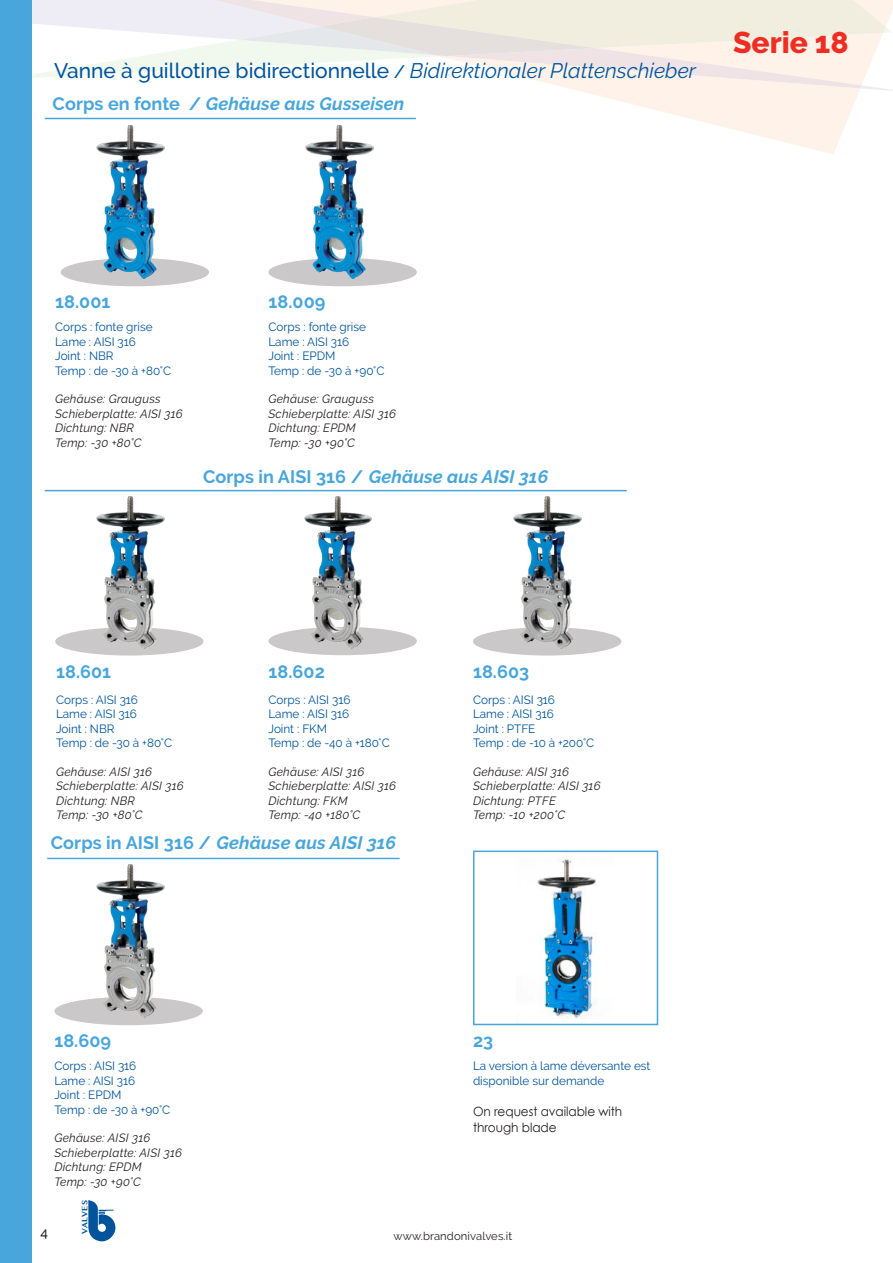
<style>
.page{position:relative;width:893px;height:1263px;background:#fff}
.page>*{position:absolute;margin:0;border:0;box-sizing:border-box;transform-origin:0 0}
.t1{font:800 30px "Raleway";color:#ee2e22}
.t2{font:500 21px "Raleway";color:#01559d}
.t3{font:italic 700 18px "Raleway";letter-spacing:.005em;color:#48a6dc}
.t4{font:700 18px "Raleway";letter-spacing:.005em;color:#48a6dc}
.t5{font:500 13.5px "Raleway";color:#231f20}
.t6{font:12.75px/16.5px "Century Gothic";letter-spacing:-.005em;color:#231f20;scale:.95 1}
.t7{font:italic 12px "Raleway";letter-spacing:.02em;color:#231f20}
.t8{font:12px/14.4px "Raleway";color:#01559d}
.t9{font:11.25px "Raleway";letter-spacing:.01em;color:#231f20}
.t10{font:700 7.8px "Lao MN";color:#01549b}
.s1{font-size:18px}
.s2{font-weight:400;font-style:italic}
.s3{font-style:normal}
</style>
<div class="page">
<svg style="left:64px;top:92px;width:795px;height:62px"></svg>
<svg style="left:32px;top:0;width:861px;height:92px"></svg>
<svg style="left:165px;top:0;width:697px;height:88px"></svg>
<svg style="left:239px;top:0;width:647px;height:56px;background:#f1ece3"></svg>
<svg style="left:88px;top:1200px;width:27px;height:41px"></svg>
<div style="left:0;top:0;width:32px;height:1263px;background:#48a6dc"></div>
<div style="left:61px;top:258px;width:148px;height:28px;background:#cac8c8;border-radius:50%"></div>
<hr style="left:45px;top:118px;width:371px;height:1px;background:#48a6dc">
<div style="left:268px;top:258px;width:149px;height:28px;background:#cac8c8;border-radius:50%"></div>
<hr style="left:45px;top:490px;width:582px;height:1px;background:#48a6dc">
<hr style="left:47px;top:858px;width:353px;height:1px;background:#48a6dc">
<div style="left:54px;top:997px;width:149px;height:28px;background:#cac8c8;border-radius:50%"></div>
<img style="left:96px;top:125px;width:68px;height:154px">
<img style="left:305px;top:125px;width:69px;height:154px">
<div style="left:55px;top:627px;width:149px;height:28px;background:#cac8c8;border-radius:50%"></div>
<img style="left:96px;top:496px;width:68px;height:153px">
<div style="left:268px;top:627px;width:149px;height:28px;background:#cac8c8;border-radius:50%"></div>
<img style="left:304px;top:496px;width:68px;height:153px">
<div style="left:473px;top:627px;width:148px;height:28px;background:#cac8c8;border-radius:50%"></div>
<img style="left:513px;top:496px;width:68px;height:153px">
<img style="left:97px;top:864px;width:68px;height:154px">
<img style="left:537px;top:859px;width:60px;height:163px">
<div style="left:473px;top:850px;width:185px;height:175px;border:2px solid #48a6dc"></div>
<p class="t2" style="left:54px;top:58px;width:644px">Vanne à guillotine bidirectionnelle <span class="s1">/</span> <span class="s2">Bidirektionaler Plattenschieber</span></p>
<p class="t3" style="left:53px;top:93px;width:353px"><span class="s3">Corps en fonte /</span> Gehäuse aus Gusseisen</p>
<p class="t1" style="left:733px;top:25px;width:117px">Serie 18</p>
<p class="t4" style="left:55px;top:292px;width:57px">18.001</p>
<p class="t4" style="left:268px;top:292px;width:58px">18.009</p>
<p class="t8" style="left:268px;top:320px;width:99px">Corps : fonte grise</p>
<p class="t8" style="left:268px;top:334px;width:82px">Lame : AISI 316</p>
<p class="t8" style="left:268px;top:349px;width:69px">Joint : EPDM</p>
<p class="t8" style="left:268px;top:363px;width:117px">Temp : de -30 à +90°C</p>
<p class="t7" style="left:268px;top:392px;width:107px">Gehäuse: Grauguss</p>
<p class="t7" style="left:268px;top:407px;width:129px">Schieberplatte: AISI 316</p>
<p class="t7" style="left:268px;top:421px;width:89px">Dichtung: EPDM</p>
<p class="t7" style="left:268px;top:435px;width:88px">Temp: -30 +90°C</p>
<p class="t8" style="left:55px;top:320px;width:99px">Corps : fonte grise</p>
<p class="t8" style="left:55px;top:334px;width:82px">Lame : AISI 316</p>
<p class="t8" style="left:55px;top:349px;width:60px">Joint : NBR</p>
<p class="t8" style="left:55px;top:363px;width:118px">Temp : de -30 à +80°C</p>
<p class="t7" style="left:55px;top:392px;width:107px">Gehäuse: Grauguss</p>
<p class="t7" style="left:55px;top:407px;width:129px">Schieberplatte: AISI 316</p>
<p class="t7" style="left:55px;top:421px;width:80px">Dichtung: NBR</p>
<p class="t7" style="left:55px;top:435px;width:88px">Temp: -30 +80°C</p>
<p class="t3" style="left:203px;top:466px;width:347px"><span class="s3">Corps in AISI 316 /</span> Gehäuse aus AISI 316</p>
<p class="t4" style="left:56px;top:661px;width:57px">18.601</p>
<p class="t8" style="left:56px;top:692px;width:83px">Corps : AISI 316</p>
<p class="t8" style="left:56px;top:707px;width:82px">Lame : AISI 316</p>
<p class="t8" style="left:56px;top:721px;width:60px">Joint : NBR</p>
<p class="t8" style="left:56px;top:735px;width:118px">Temp : de -30 à +80°C</p>
<p class="t7" style="left:56px;top:764px;width:97px">Gehäuse: AISI 316</p>
<p class="t7" style="left:56px;top:779px;width:129px">Schieberplatte: AISI 316</p>
<p class="t7" style="left:56px;top:793px;width:80px">Dichtung: NBR</p>
<p class="t7" style="left:56px;top:808px;width:88px">Temp: -30 +80°C</p>
<p class="t4" style="left:268px;top:661px;width:58px">18.602</p>
<p class="t8" style="left:268px;top:692px;width:83px">Corps : AISI 316</p>
<p class="t8" style="left:268px;top:707px;width:82px">Lame : AISI 316</p>
<p class="t8" style="left:268px;top:721px;width:60px">Joint : FKM</p>
<p class="t8" style="left:268px;top:735px;width:123px">Temp : de -40 à +180°C</p>
<p class="t7" style="left:268px;top:764px;width:97px">Gehäuse: AISI 316</p>
<p class="t7" style="left:268px;top:779px;width:129px">Schieberplatte: AISI 316</p>
<p class="t7" style="left:268px;top:793px;width:81px">Dichtung: FKM</p>
<p class="t7" style="left:268px;top:808px;width:93px">Temp: -40 +180°C</p>
<p class="t4" style="left:473px;top:661px;width:58px">18.603</p>
<p class="t8" style="left:473px;top:692px;width:83px">Corps : AISI 316</p>
<p class="t8" style="left:473px;top:707px;width:82px">Lame : AISI 316</p>
<p class="t8" style="left:473px;top:721px;width:64px">Joint : PTFE</p>
<p class="t8" style="left:473px;top:735px;width:123px">Temp : de -10 à +200°C</p>
<p class="t7" style="left:473px;top:764px;width:97px">Gehäuse: AISI 316</p>
<p class="t7" style="left:473px;top:779px;width:129px">Schieberplatte: AISI 316</p>
<p class="t7" style="left:473px;top:793px;width:84px">Dichtung: PTFE</p>
<p class="t7" style="left:473px;top:808px;width:94px">Temp: -10 +200°C</p>
<p class="t3" style="left:51px;top:832px;width:347px"><span class="s3">Corps in AISI 316 /</span> Gehäuse aus AISI 316</p>
<p class="t4" style="left:54px;top:1031px;width:58px">18.609</p>
<p class="t8" style="left:54px;top:1059px;width:83px">Corps : AISI 316</p>
<p class="t8" style="left:54px;top:1073px;width:82px">Lame : AISI 316</p>
<p class="t8" style="left:54px;top:1088px;width:69px">Joint : EPDM</p>
<p class="t8" style="left:54px;top:1102px;width:117px">Temp : de -30 à +90°C</p>
<p class="t7" style="left:54px;top:1131px;width:97px">Gehäuse: AISI 316</p>
<p class="t7" style="left:54px;top:1145px;width:129px">Schieberplatte: AISI 316</p>
<p class="t7" style="left:54px;top:1160px;width:89px">Dichtung: EPDM</p>
<p class="t7" style="left:54px;top:1174px;width:88px">Temp: -30 +90°C</p>
<p class="t4" style="left:473px;top:1031px;width:22px">23</p>
<p class="t8" style="left:473px;top:1059px;width:179px">La version à lame déversante est disponible sur demande</p>
<p class="t6" style="left:473px;top:1102px;width:159px">On request available with through blade</p>
<p class="t5" style="left:40px;top:1225px;width:9px">4</p>
<p class="t10" style="left:80px;top:1233px;width:35px;rotate:-90deg">VALVES</p>
<p class="t9" style="left:394px;top:1229px;width:120px">www.brandonivalves.it</p>
</div>
